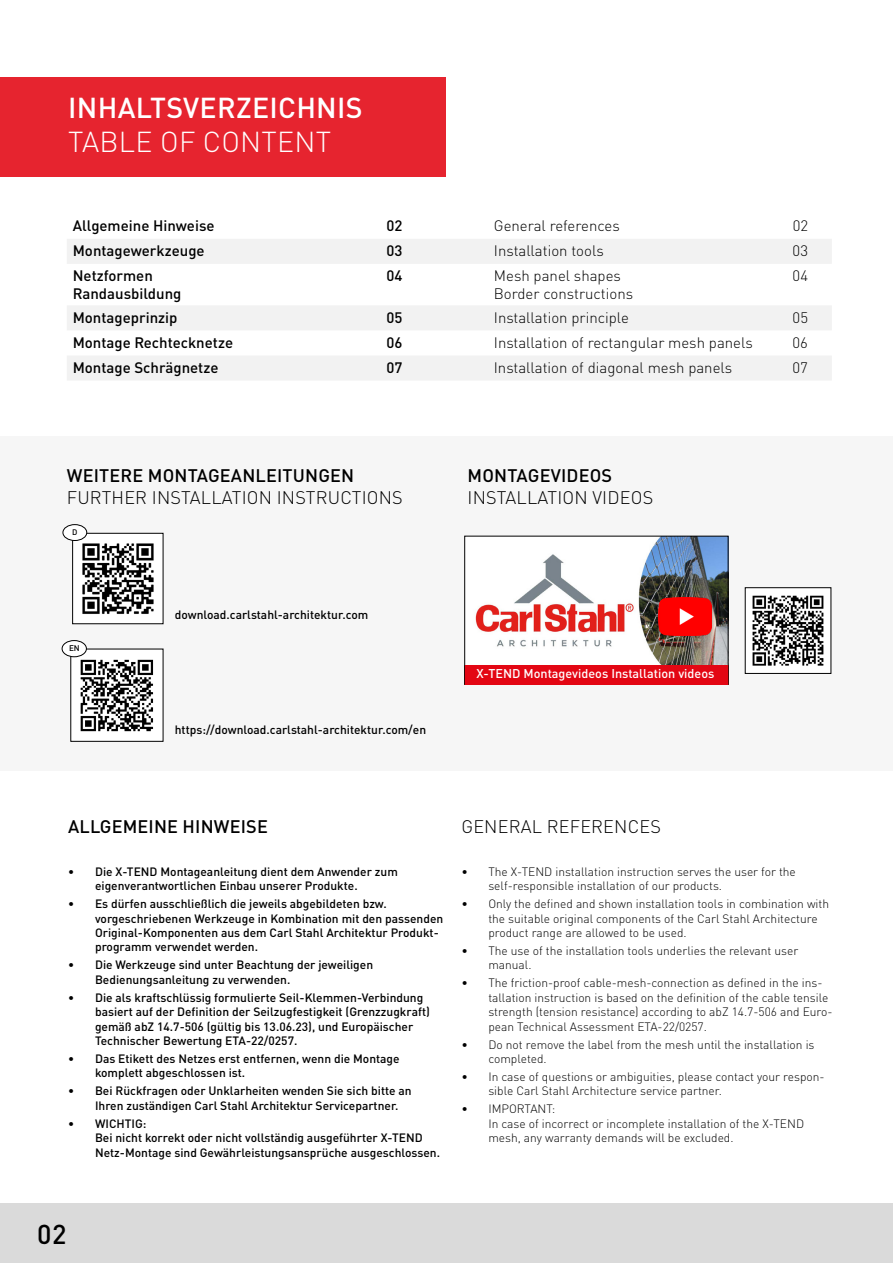
<style>
.page{position:relative;width:893px;height:1263px;background:#fff}
.page>*{position:absolute;margin:0;border:0;box-sizing:border-box;transform-origin:0 0}
.t1{font:500 28.5px "DIN Pro";letter-spacing:.01em;color:#fff}
.t2{font:300 28.5px "DIN Pro";letter-spacing:.01em;color:#fff}
.t3{font:500 27px "DIN Pro";color:#000}
.t4{font:300 18px "DIN Pro";letter-spacing:.01em;color:#000}
.t5{font:500 18px "DIN Pro";letter-spacing:.01em;color:#000}
.t6{font:300 15px/18px "DIN Pro";color:#000}
.t7{font:500 15px/18px "DIN Pro";color:#000}
.t8{font:500 12.6px "DIN Pro";color:#fff}
.t9{font:500 12px/14.4px "DIN Pro";color:#000}
.t10{font:300 12px/14.4px "DIN Pro";color:#000}
.t11{font:500 8.1px "DIN Pro";color:#000}
.t12{font:500 7.95px "DIN Pro";color:#000}
</style>
<div class="page">
<div style="left:0;top:1203px;width:893px;height:60px;background:#dadada"></div>
<div style="left:0;top:78px;width:446px;height:99px;background:#e6242f"></div>
<div style="left:0;top:436px;width:893px;height:335px;background:#f6f6f6"></div>
<svg style="left:67px;top:239px;width:765px;height:141px;fill:#f2f2f2"></svg>
<img style="left:475px;top:538px;width:251px;height:127px">
<img style="left:658px;top:598px;width:53px;height:37px">
<img style="left:752px;top:595px;width:72px;height:71px">
<div style="left:745px;top:587px;width:86px;height:87px;border:1px solid #000"></div>
<div style="left:465px;top:665px;width:263px;height:19px;background:#e30613"></div>
<img style="left:79px;top:535px;width:75px;height:79px">
<div style="left:72px;top:533px;width:91px;height:91px;border:1px solid #000"></div>
<div style="left:63px;top:525px;width:24px;height:15px;background:#fff;border-radius:50%"></div>
<div style="left:63px;top:524px;width:24px;height:17px;border:1px solid #000;border-radius:50%"></div>
<img style="left:73px;top:651px;width:80px;height:81px">
<div style="left:62px;top:640px;width:24px;height:17px;background:#fff;border-radius:50%"></div>
<div style="left:62px;top:640px;width:25px;height:17px;border:1px solid #000;border-radius:50%"></div>
<h1 class="t1" style="left:68px;top:84px;width:296px">INHALTSVERZEICHNIS</h1>
<h1 class="t2" style="left:68px;top:120px;width:265px">TABLE OF CONTENT</h1>
<p class="t7" style="left:73px;top:215px;width:143px">Allgemeine Hinweise</p>
<p class="t7" style="left:387px;top:215px;width:17px">02</p>
<p class="t6" style="left:494px;top:215px;width:127px">General references</p>
<p class="t6" style="left:793px;top:215px;width:17px">02</p>
<p class="t7" style="left:73px;top:240px;width:133px">Montagewerkzeuge</p>
<p class="t7" style="left:387px;top:240px;width:17px">03</p>
<p class="t6" style="left:494px;top:240px;width:111px">Installation tools</p>
<p class="t6" style="left:793px;top:240px;width:17px">03</p>
<p class="t7" style="left:73px;top:265px;width:110px">Netzformen<br>Randausbildung</p>
<p class="t7" style="left:387px;top:265px;width:17px">04</p>
<p class="t6" style="left:494px;top:266px;width:141px">Mesh panel shapes<br>Border constructions</p>
<p class="t6" style="left:793px;top:266px;width:17px">04</p>
<p class="t7" style="left:73px;top:307px;width:106px">Montageprinzip</p>
<p class="t7" style="left:387px;top:307px;width:17px">05</p>
<p class="t6" style="left:494px;top:307px;width:136px">Installation principle</p>
<p class="t6" style="left:793px;top:307px;width:17px">05</p>
<p class="t7" style="left:73px;top:332px;width:162px">Montage Rechtecknetze</p>
<p class="t7" style="left:386px;top:332px;width:17px">06</p>
<p class="t6" style="left:494px;top:332px;width:260px">Installation of rectangular mesh panels</p>
<p class="t6" style="left:793px;top:332px;width:17px">06</p>
<p class="t7" style="left:73px;top:357px;width:147px">Montage Schrägnetze</p>
<p class="t7" style="left:386px;top:357px;width:17px">07</p>
<p class="t6" style="left:494px;top:357px;width:240px">Installation of diagonal mesh panels</p>
<p class="t6" style="left:793px;top:357px;width:17px">07</p>
<h3 class="t5" style="left:67px;top:461px;width:289px">WEITERE MONTAGEANLEITUNGEN</h3>
<h3 class="t4" style="left:67px;top:484px;width:337px">FURTHER INSTALLATION INSTRUCTIONS</h3>
<p class="t12" style="left:72px;top:526px;width:7px">D</p>
<p class="t11" style="left:69px;top:642px;width:12px">EN</p>
<p class="t9" style="left:175px;top:606px;width:195px">download.carlstahl-architektur.com</p>
<p class="t9" style="left:175px;top:722px;width:253px">https://download.carlstahl-architektur.com/en</p>
<h3 class="t5" style="left:468px;top:461px;width:146px">MONTAGEVIDEOS</h3>
<h3 class="t4" style="left:468px;top:484px;width:187px">INSTALLATION VIDEOS</h3>
<p class="t8" style="left:476px;top:663px;width:240px">X-TEND Montagevideos Installation videos</p>
<h3 class="t5" style="left:68px;top:811px;width:201px">ALLGEMEINE HINWEISE</h3>
<p class="t9" style="left:95px;top:863px;width:304px;text-indent:-27px">• Die X-TEND Montageanleitung dient dem Anwender zum eigenverantwortlichen Einbau unserer Produkte.</p>
<p class="t9" style="left:95px;top:895px;width:350px;text-indent:-27px">• Es dürfen ausschließlich die jeweils abgebildeten bzw. vorgeschriebenen Werkzeuge in Kombination mit den passenden Original-Komponenten aus dem Carl Stahl Architektur Produkt&shy;programm verwendet werden.</p>
<p class="t9" style="left:95px;top:956px;width:280px;text-indent:-27px">• Die Werkzeuge sind unter Beachtung der jeweiligen<br>Bedienungsanleitung zu verwenden.</p>
<p class="t9" style="left:95px;top:989px;width:336px;text-indent:-27px">• Die als kraftschlüssig formulierte Seil-Klemmen-Verbindung basiert auf der Definition der Seilzugfestigkeit (Grenzzugkraft) gemäß abZ 14.7-506 (gültig bis 13.06.23), und Europäischer Technischer Bewertung ETA-22/0257.</p>
<p class="t9" style="left:95px;top:1050px;width:306px;text-indent:-27px">• Das Etikett des Netzes erst entfernen, wenn die Montage komplett abgeschlossen ist.</p>
<p class="t9" style="left:95px;top:1082px;width:318px;text-indent:-27px">• Bei Rückfragen oder Unklarheiten wenden Sie sich bitte an<br>Ihren zuständigen Carl Stahl Architektur Servicepartner.</p>
<p class="t9" style="left:95px;top:1115px;width:347px;text-indent:-27px">• WICHTIG:<br>Bei nicht korrekt oder nicht vollständig ausgeführter X-TEND<br>Netz-Montage sind Gewährleistungsansprüche ausgeschlossen.</p>
<h3 class="t4" style="left:461px;top:812px;width:201px">GENERAL REFERENCES</h3>
<p class="t10" style="left:488px;top:863px;width:309px;text-indent:-27px">• The X-TEND installation instruction serves the user for the self-responsible installation of our products.</p>
<p class="t10" style="left:488px;top:895px;width:342px;text-indent:-27px">• Only the defined and shown installation tools in combination with the suitable original components of the Carl Stahl Architecture product range are allowed to be used.</p>
<p class="t10" style="left:488px;top:942px;width:311px;text-indent:-27px">• The use of the installation tools underlies the relevant user manual.</p>
<p class="t10" style="left:488px;top:975px;width:346px;text-indent:-27px">• The friction-proof cable-mesh-connection as defined in the ins&shy;tallation instruction is based on the definition of the cable tensile strength (tension resistance) according to abZ 14.7-506 and Euro&shy;pean Technical Assessment ETA-22/0257.</p>
<p class="t10" style="left:488px;top:1036px;width:328px;text-indent:-27px">• Do not remove the label from the mesh until the installation is completed.</p>
<p class="t10" style="left:488px;top:1068px;width:338px;text-indent:-27px">• In case of questions or ambiguities, please contact your respon&shy;sible Carl Stahl Architecture service partner.</p>
<p class="t10" style="left:488px;top:1101px;width:317px;text-indent:-27px">• IMPORTANT:<br>In case of incorrect or incomplete installation of the X-TEND mesh, any warranty demands will be excluded.</p>
<h2 class="t3" style="left:37px;top:1212px;width:31px">02</h2>
</div>
